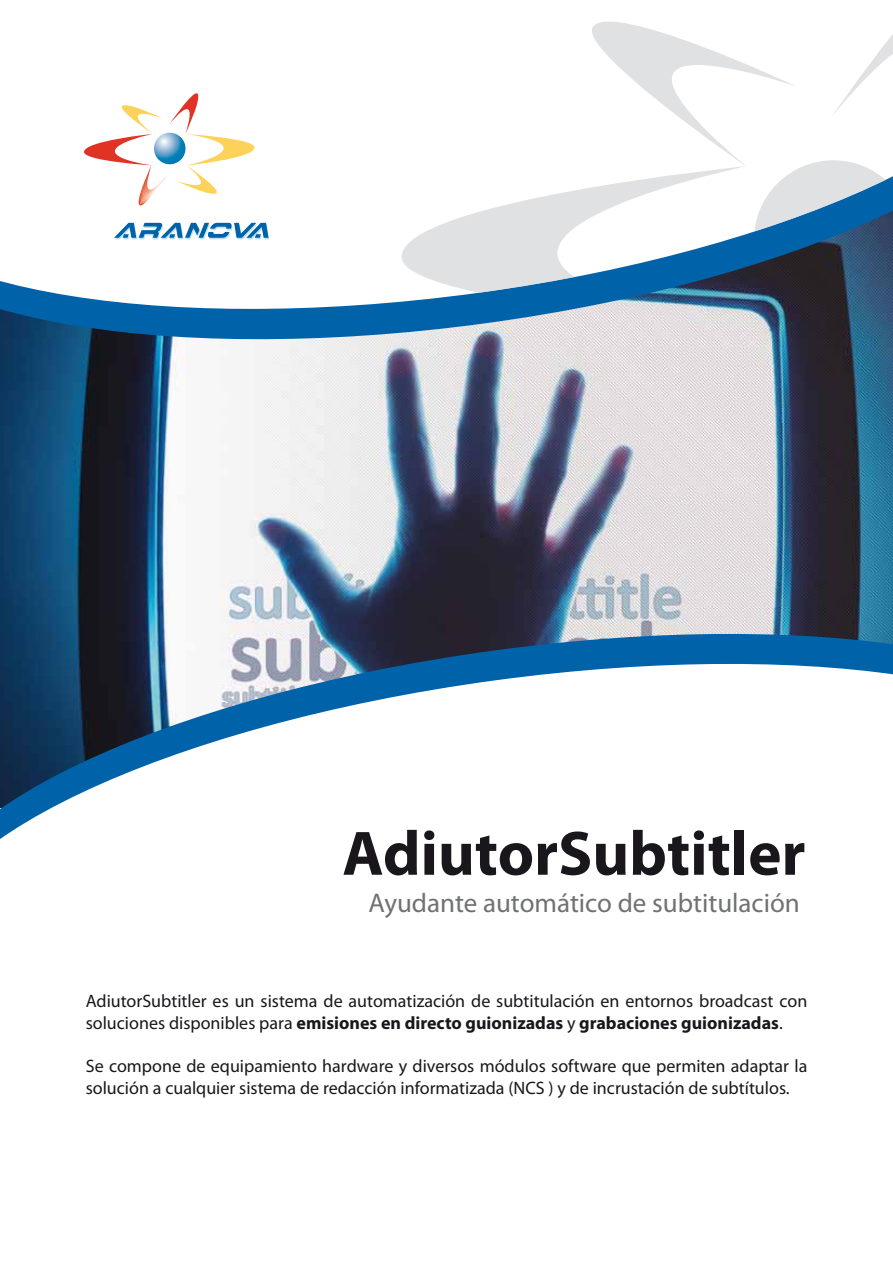
<style>
.page{position:relative;width:893px;height:1263px;background:#fff}
.page>*{position:absolute;margin:0;border:0;box-sizing:border-box;transform-origin:0 0}
.t1{font:700 63.3px "Myriad Pro";color:#1a171c}
.t2{font:27px "Myriad Pro";color:#707172}
.t3{font:18px/21.6px "Myriad Pro";color:#1a171c}
.s1{font-weight:700}
</style>
<div class="page">
<img style="left:0;top:368px;width:893px;height:238px">
<img style="left:0;top:338px;width:893px;height:30px">
<svg style="left:0;top:222px;width:893px;height:116px"></svg>
<img style="left:0;top:606px;width:893px;height:30px">
<svg style="left:0;top:636px;width:893px;height:203px"></svg>
<svg style="left:402px;top:190px;width:176px;height:129px;fill:#e0e1e2"></svg>
<svg style="left:578px;top:21px;width:315px;height:298px"></svg>
<svg style="left:84px;top:93px;width:171px;height:113px"></svg>
<svg style="left:154px;top:133px;width:32px;height:31px"></svg>
<svg style="left:114px;top:223px;width:155px;height:16px"></svg>
<h1 class="t1" style="left:342px;top:812px;width:465px">AdiutorSubtitler</h1>
<h2 class="t2" style="left:368px;top:886px;width:433px">Ayudante automático de subtitulación</h2>
<p class="t3" style="left:86px;top:990px;width:723px">AdiutorSubtitler es un sistema de automatización de subtitulación en entornos broadcast con soluciones disponibles para <span class="s1">emisiones en directo guionizadas</span> y <span class="s1">grabaciones guionizadas</span>.</p>
<p class="t3" style="left:86px;top:1055px;width:723px">Se compone de equipamiento hardware y diversos módulos software que permiten adaptar la solución a cualquier sistema de redacción informatizada (NCS ) y de incrustación de subtítulos.</p>
</div>
